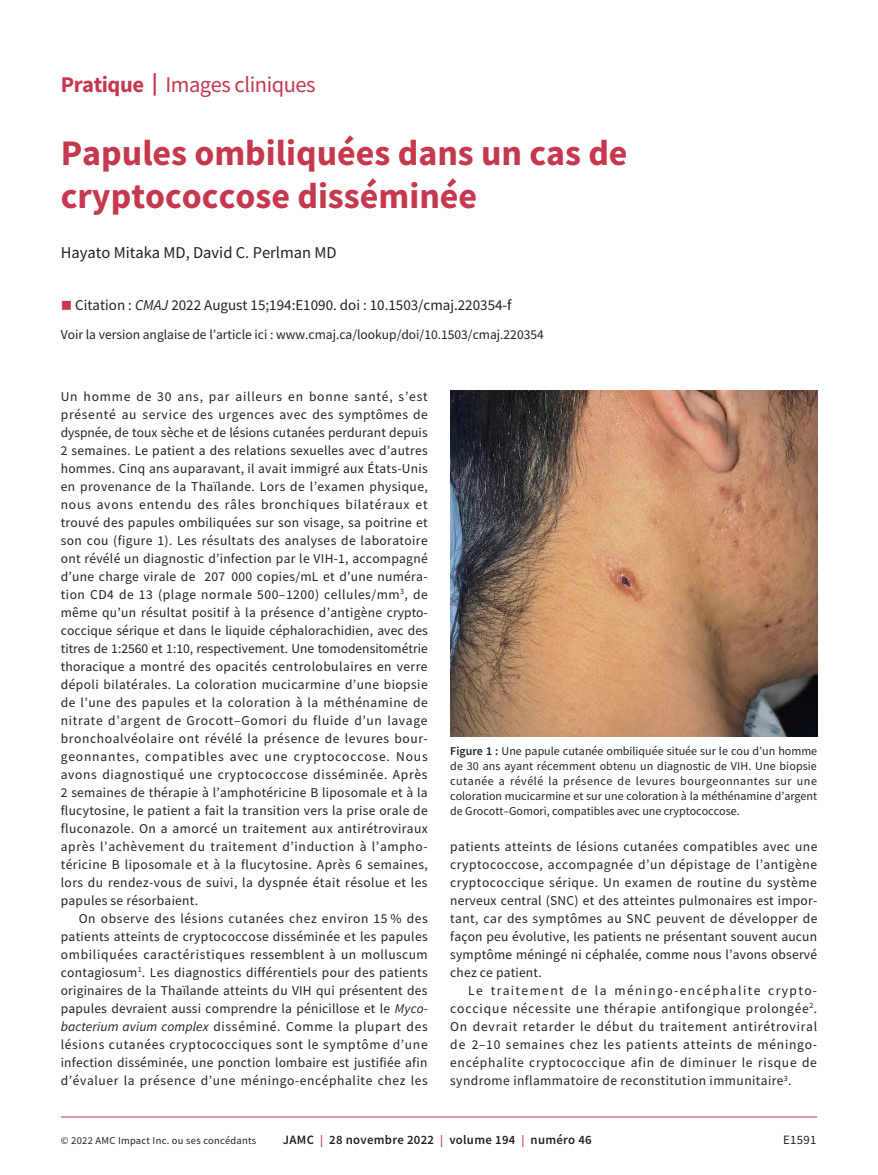
<style>
.page{position:relative;width:878px;height:1175px;background:#fff}
.page>*{position:absolute;margin:0;border:0;box-sizing:border-box;transform-origin:0 0}
.t1{font:700 36px/43.2px "Source Sans Pro";color:#c5384e}
.t2{font:22.5px "Source Sans Pro";letter-spacing:-.02em;color:#c5384e}
.t3{font:16.5px "Source Sans Pro";color:#231f20}
.t4{font:15px "Source Sans Pro";color:#231f20}
.t5{font:13.5px/18px "Source Sans Pro";letter-spacing:.02em;color:#231f20;text-align:justify}
.t6{font:13.5px "Source Sans Pro";color:#231f20}
.t7{font:600 12.75px "Source Sans Pro";letter-spacing:.025em;color:#231f20}
.t8{font:12.75px "Source Sans Pro";letter-spacing:.025em;color:#231f20}
.t9{font:12px/15px "Source Sans Pro";color:#231f20;text-align:justify}
.t10{font:10.5px "Source Sans Pro";letter-spacing:.025em;color:#231f20}
.s1{font-weight:700}
.s2{color:#c5384e}
.s3{font-style:italic}
.s4{font-weight:600}
.s5{font-size:12px;color:#c5384e}
</style>
<div class="page">
<hr style="left:61px;top:1116px;width:756px;height:1px;background:#c5384e">
<img style="left:450px;top:390px;width:367px;height:346px">
<h2 class="t2" style="left:61px;top:70px;width:256px"><span class="s1">Pratique |</span> Images cliniques</h2>
<h1 class="t1" style="left:61px;top:131px;width:568px">Papules ombiliquées dans un cas de cryptococcose disséminée</h1>
<p class="t3" style="left:61px;top:242px;width:277px">Hayato Mitaka MD, David C. Perlman MD</p>
<p class="t4" style="left:61px;top:296px;width:452px"><span class="s2">■</span> Citation : <span class="s3">CMAJ</span> 2022 August 15;194:E1090. doi : 10.1503/cmaj.220354-f</p>
<p class="t6" style="left:61px;top:326px;width:484px">Voir la version anglaise de l’article ici : www.cmaj.ca/lookup/doi/10.1503/cmaj.220354</p>
<p class="t5" style="left:61px;top:387px;width:369px">Un homme de 30 ans, par ailleurs en bonne santé, s’est présenté au service des urgences avec des symptômes de dyspnée, de toux sèche et de lésions cutanées perdurant depuis 2 semaines. Le patient a des relations sexuelles avec d’autres hommes. Cinq ans auparavant, il avait immigré aux États-Unis en provenance de la Thaïlande. Lors de l’examen physique, nous avons entendu des râles bronchiques bilatéraux et trouvé des papules ombiliquées sur son visage, sa poitrine et son cou (figure 1). Les résultats des analyses de laboratoire ont révélé un diagnostic d’infection par le VIH-1, accompagné d’une charge virale de 207 000 copies/mL et d’une numéra&shy;tion CD4 de 13 (plage normale 500–1200) cellules/mm<sup>3</sup>, de même qu’un résultat positif à la présence d’antigène crypto&shy;coccique sérique et dans le liquide céphalorachidien, avec des titres de 1:2560 et 1:10, respectivement. Une tomodensitométrie thoracique a montré des opacités centrolobulaires en verre dépoli bilatérales. La coloration mucicarmine d’une biopsie de l’une des papules et la coloration à la méthénamine de nitrate d’argent de Grocott–Gomori du fluide d’un lavage bronchoalvéolaire ont révélé la présence de levures bour&shy;geonnantes, compatibles avec une cryptococcose. Nous avons diagnostiqué une cryptococcose disséminée. Après 2 semaines de thérapie à l’amphotéricine B liposomale et à la flucytosine, le patient a fait la transition vers la prise orale de fluconazole. On a amorcé un traitement aux antirétroviraux après l’achèvement du traitement d’induction à l’ampho&shy;téricine B liposomale et à la flucytosine. Après 6 semaines, lors du rendez-vous de suivi, la dyspnée était résolue et les papules se résorbaient.</p>
<p class="t5" style="left:61px;top:909px;width:368px;text-indent:18px">On observe des lésions cutanées chez environ 15 % des patients atteints de cryptococcose disséminée et les papules ombiliquées caractéristiques ressemblent à un molluscum contagiosum<sup>1</sup>. Les diagnostics différentiels pour des patients originaires de la Thaïlande atteints du VIH qui présentent des papules devraient aussi comprendre la pénicillose et le <span class="s3">Myco&shy;bacterium avium complex</span> disséminé. Comme la plupart des lésions cutanées cryptococciques sont le symptôme d’une infection disséminée, une ponction lombaire est justifiée afin d’évaluer la présence d’une méningo-encéphalite chez les</p>
<p class="t9" style="left:450px;top:743px;width:368px"><span class="s4">Figure 1 :</span> Une papule cutanée ombiliquée située sur le cou d’un homme de 30 ans ayant récemment obtenu un diagnostic de VIH. Une biopsie cutanée a révélé la présence de levures bourgeonnantes sur une coloration mucicarmine et sur une coloration à la méthénamine d’argent de Grocott–Gomori, compatibles avec une cryptococcose.</p>
<p class="t5" style="left:450px;top:837px;width:368px">patients atteints de lésions cutanées compatibles avec une cryptococcose, accompagnée d’un dépistage de l’antigène cryptococcique sérique. Un examen de routine du système nerveux central (SNC) et des atteintes pulmonaires est impor&shy;tant, car des symptômes au SNC peuvent de développer de façon peu évolutive, les patients ne présentant souvent aucun symptôme méningé ni céphalée, comme nous l’avons observé chez ce patient.</p>
<p class="t5" style="left:450px;top:981px;width:368px;text-indent:18px">Le traitement de la méningo-encéphalite crypto&shy;coccique nécessite une thérapie antifongique prolongée<sup>2</sup>.<br>On devrait retarder le début du traitement antirétroviral de 2–10 semaines chez les patients atteints de méningo&shy;encéphalite cryptococcique afin de diminuer le risque de syndrome inflammatoire de reconstitution immunitaire<sup>3</sup>.</p>
<p class="t10" style="left:61px;top:1134px;width:197px">© 2022 AMC Impact Inc. ou ses concédants</p>
<p class="t7" style="left:283px;top:1131px;width:310px">JAMC <span class="s5">|</span> 28 novembre 2022 <span class="s5">|</span> volume 194 <span class="s5">|</span> numéro 46</p>
<p class="t8" style="left:783px;top:1132px;width:35px">E1591</p>
</div>
